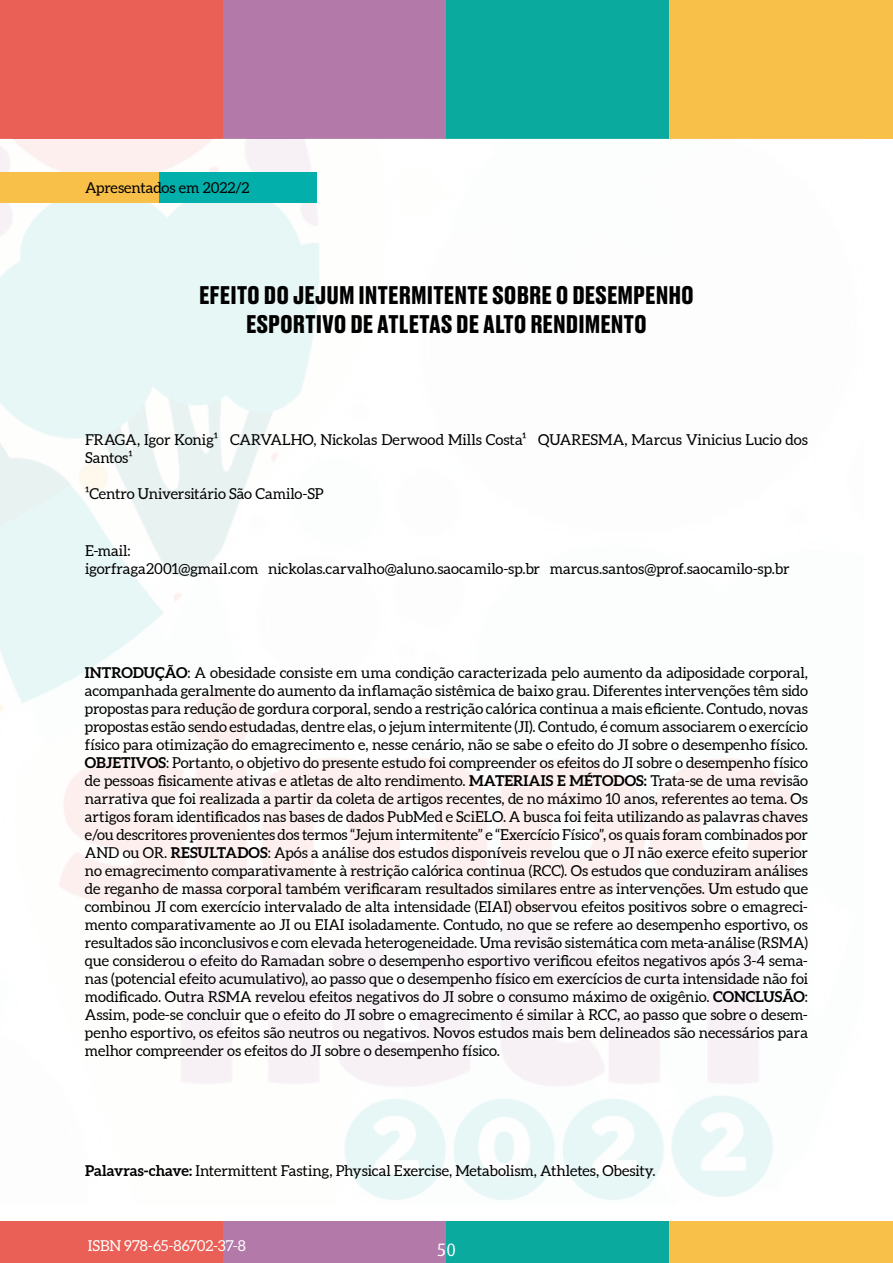
<style>
.page{position:relative;width:893px;height:1263px;background:#fff}
.page>*{position:absolute;margin:0;border:0;box-sizing:border-box;transform-origin:0 0}
.t1{font:700 24px/28.8px "Druk Text";color:#000;text-align:center}
.t2{font:18px "Dax";color:#fff}
.t3{font:15px/18px "Aleo";letter-spacing:-.005em;color:#000}
.t4{font:15px "Aleo";letter-spacing:-.005em;color:#fff}
.s1{font-weight:700}
</style>
<div class="page">
<div style="left:0;top:1221px;width:223px;height:42px;background:#ea6056"></div>
<div style="left:223px;top:1221px;width:223px;height:42px;background:#b279a9"></div>
<div style="left:446px;top:1221px;width:224px;height:42px;background:#0baa9f"></div>
<div style="left:670px;top:1221px;width:223px;height:42px;background:#f8bf49"></div>
<div style="left:0;top:0;width:223px;height:138px;background:#ea6056"></div>
<div style="left:223px;top:0;width:223px;height:138px;background:#b279a9"></div>
<div style="left:446px;top:0;width:224px;height:138px;background:#0baa9f"></div>
<div style="left:670px;top:0;width:223px;height:138px;background:#f8bf49"></div>
<img style="left:0;top:138px;width:863px;height:1062px">
<div style="left:158px;top:173px;width:158px;height:30px;background:#02afaa"></div>
<div style="left:0;top:173px;width:158px;height:30px;background:#f8bf49"></div>
<p class="t3" style="left:85px;top:179px;width:166px">Apresentados em 2022/2</p>
<h1 class="t1" style="left:199px;top:279px;width:496px">EFEITO DO JEJUM INTERMITENTE SOBRE O DESEMPENHO<br>ESPORTIVO DE ATLETAS DE ALTO RENDIMENTO</h1>
<p class="t3" style="left:85px;top:431px;width:724px">FRAGA, Igor Konig¹ CARVALHO, Nickolas Derwood Mills Costa¹ QUARESMA, Marcus Vinicius Lucio dos<br>Santos¹</p>
<p class="t3" style="left:85px;top:485px;width:240px">¹Centro Universitário São Camilo-SP</p>
<p class="t3" style="left:85px;top:542px;width:706px">E-mail:<br>igorfraga2001@gmail.com nickolas.carvalho@aluno.saocamilo-sp.br marcus.santos@prof.saocamilo-sp.br</p>
<p class="t3" style="left:85px;top:664px;width:725px;text-align:justify"><span class="s1">INTRODUÇÃO</span>: A obesidade consiste em uma condição caracterizada pelo aumento da adiposidade corporal, acompanhada geralmente do aumento da inflamação sistêmica de baixo grau. Diferentes intervenções têm sido propostas para redução de gordura corporal, sendo a restrição calórica continua a mais eficiente. Contudo, novas propostas estão sendo estudadas, dentre elas, o jejum intermitente (JI). Contudo, é comum associarem o exercício físico para otimização do emagrecimento e, nesse cenário, não se sabe o efeito do JI sobre o desempenho físico.<br><span class="s1">OBJETIVOS</span>: Portanto, o objetivo do presente estudo foi compreender os efeitos do JI sobre o desempenho físico de pessoas fisicamente ativas e atletas de alto rendimento. <span class="s1">MATERIAIS E MÉTODOS:</span> Trata-se de uma revisão narrativa que foi realizada a partir da coleta de artigos recentes, de no máximo 10 anos, referentes ao tema. Os artigos foram identificados nas bases de dados PubMed e SciELO. A busca foi feita utilizando as palavras chaves e/ou descritores provenientes dos termos “Jejum intermitente” e “Exercício Físico”, os quais foram combinados por AND ou OR. <span class="s1">RESULTADOS</span>: Após a análise dos estudos disponíveis revelou que o JI não exerce efeito superior no emagrecimento comparativamente à restrição calórica continua (RCC). Os estudos que conduziram análises de reganho de massa corporal também verificaram resultados similares entre as intervenções. Um estudo que combinou JI com exercício intervalado de alta intensidade (EIAI) observou efeitos positivos sobre o emagreci&shy;mento comparativamente ao JI ou EIAI isoladamente. Contudo, no que se refere ao desempenho esportivo, os resultados são inconclusivos e com elevada heterogeneidade. Uma revisão sistemática com meta-análise (RSMA) que considerou o efeito do Ramadan sobre o desempenho esportivo verificou efeitos negativos após 3-4 sema&shy;nas (potencial efeito acumulativo), ao passo que o desempenho físico em exercícios de curta intensidade não foi modificado. Outra RSMA revelou efeitos negativos do JI sobre o consumo máximo de oxigênio. <span class="s1">CONCLUSÃO</span>:<br>Assim, pode-se concluir que o efeito do JI sobre o emagrecimento é similar à RCC, ao passo que sobre o desem&shy;penho esportivo, os efeitos são neutros ou negativos. Novos estudos mais bem delineados são necessários para melhor compreender os efeitos do JI sobre o desempenho físico.</p>
<p class="t3" style="left:85px;top:1162px;width:572px"><span class="s1">Palavras-chave:</span> Intermittent Fasting, Physical Exercise, Metabolism, Athletes, Obesity.</p>
<p class="t4" style="left:88px;top:1236px;width:159px">ISBN 978-65-86702-37-8</p>
<p class="t2" style="left:437px;top:1240px;width:21px">50</p>
</div>
